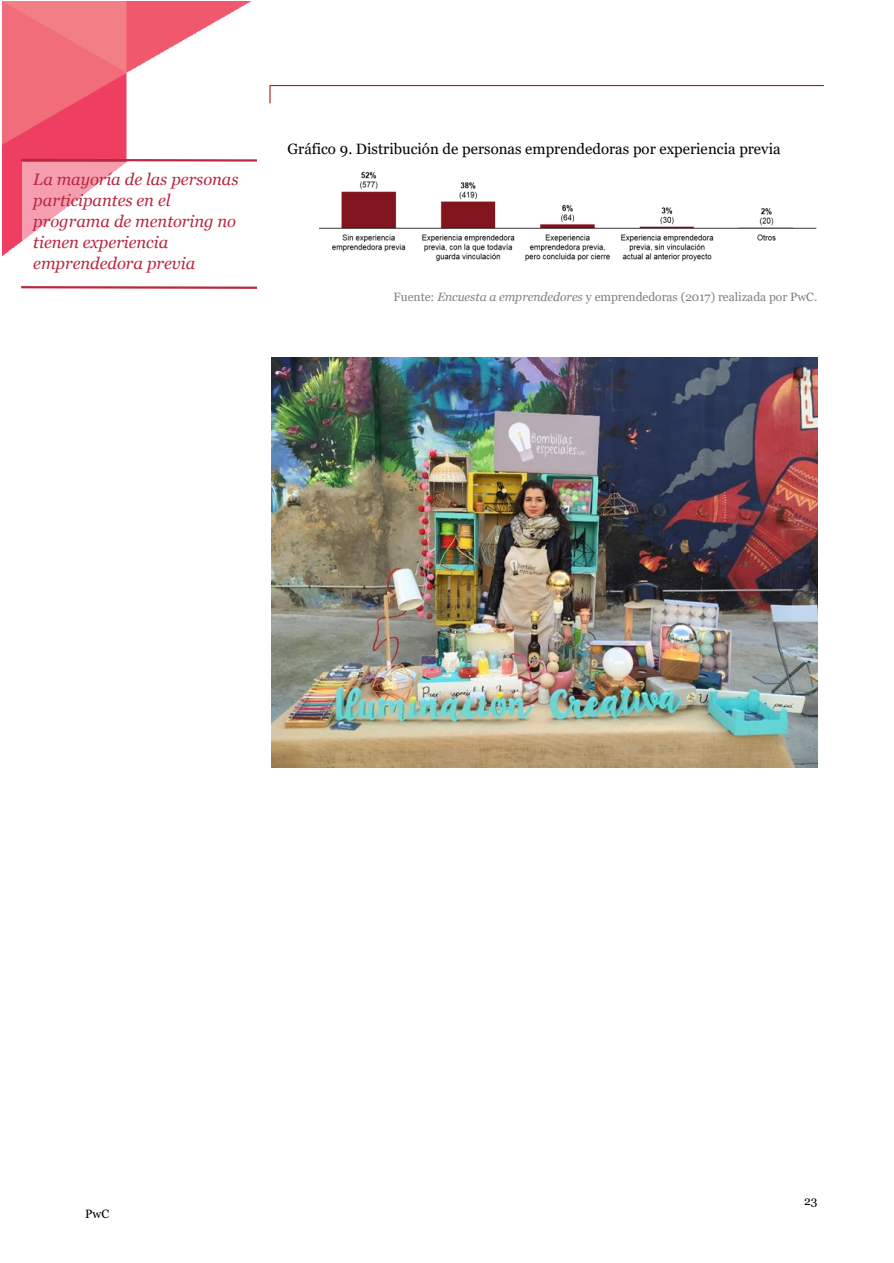
<style>
.page{position:relative;width:894px;height:1263px;background:#fff}
.page>*{position:absolute;margin:0;border:0;box-sizing:border-box;transform-origin:0 0}
.t1{font:italic 16.5px/21px "Georgia";letter-spacing:-.005em;color:#ba2740}
.t2{font:15px "Georgia";color:#000}
.t3{font:12px "Georgia";color:#808080}
.t4{font:12px "Georgia";color:#000}
.s1{font-style:italic}
</style>
<div class="page">
<svg style="left:269px;top:85px;width:555px;height:19px"></svg>
<img style="left:2px;top:1px;width:248px;height:255px">
<img style="left:319px;top:171px;width:498px;height:91px">
<img style="left:271px;top:358px;width:546px;height:409px">
<div style="left:22px;top:162px;width:236px;height:122px;background:#fff"></div>
<svg style="left:19px;top:158px;width:238px;height:5px"></svg>
<svg style="left:21px;top:286px;width:236px;height:3px"></svg>
<p class="t1" style="left:33px;top:169px;width:207px">La mayoría de las personas participantes en el programa de mentoring no tienen experiencia emprendedora previa</p>
<p class="t2" style="left:287px;top:141px;width:494px">Gráfico 9. Distribución de personas emprendedoras por experiencia previa</p>
<p class="t3" style="left:393px;top:289px;width:425px">Fuente: <span class="s1">Encuesta a emprendedores</span> y emprendedoras (2017) realizada por PwC.</p>
<p class="t4" style="left:85px;top:1207px;width:25px">PwC</p>
<p class="t4" style="left:803px;top:1193px;width:15px">23</p>
</div>
